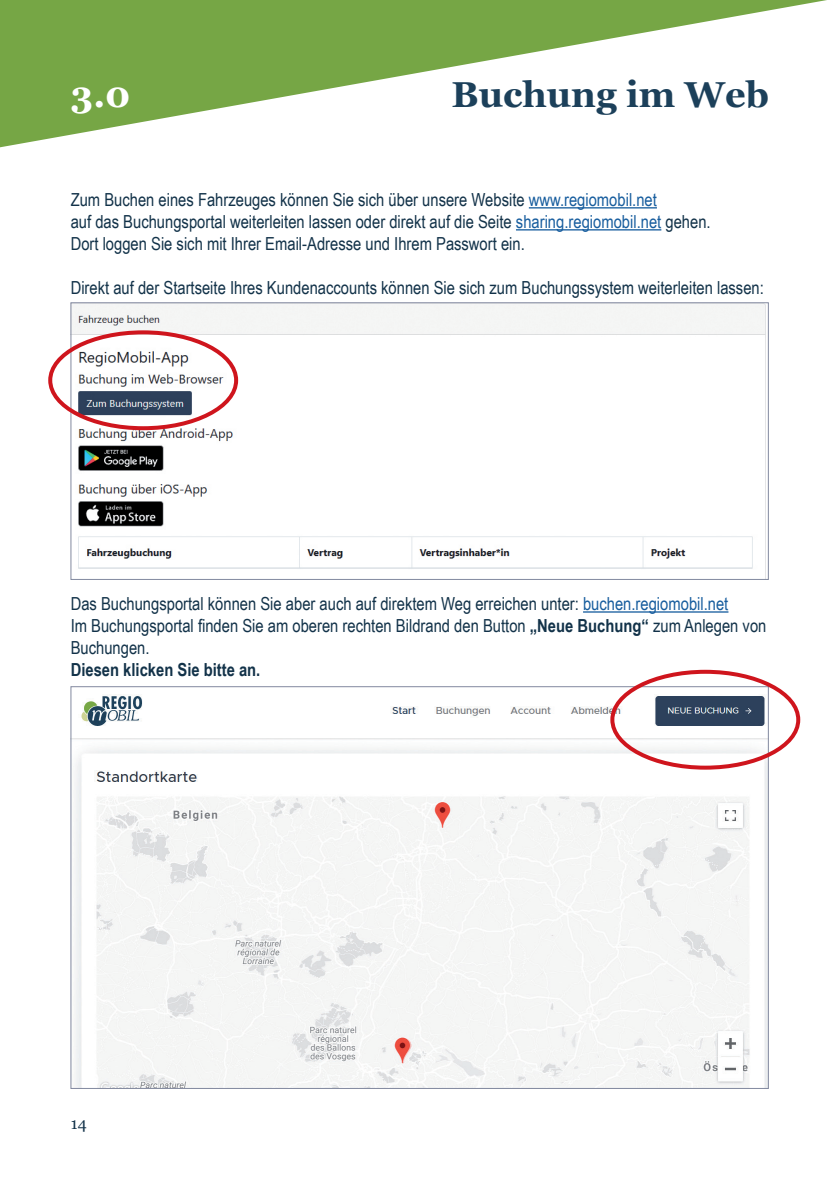
<style>
.page{position:relative;width:840px;height:1191px;background:#fff}
.page>*{position:absolute;margin:0;border:0;box-sizing:border-box;transform-origin:0 0}
.t1{font:700 36px "Georgia";color:#1c405a}
.t2{font:700 36px "Georgia";color:#fff}
.t3{font:18px/22px "Arial Narrow";color:#123249}
.t4{font:700 18px "Arial Narrow";color:#123249}
.t5{font:16px "Georgia";color:#123249}
.s1{color:#175d9e}
.s2{font-weight:700}
</style>
<div class="page">
<svg style="left:0;top:0;width:826px;height:147px"></svg>
<hr style="left:528px;top:207px;width:128px;height:1px;background:#175d9e">
<hr style="left:515px;top:229px;width:146px;height:1px;background:#175d9e">
<hr style="left:582px;top:611px;width:146px;height:1px;background:#175d9e">
<img style="left:73px;top:304px;width:693px;height:273px">
<div style="left:71px;top:302px;width:697px;height:277px;border:1px solid #82899f"></div>
<img style="left:73px;top:688px;width:693px;height:398px">
<div style="left:48px;top:330px;width:190px;height:100px;border:4px solid #cf151d;border-radius:50%"></div>
<div style="left:610px;top:670px;width:189px;height:99px;border:4px solid #cf151d;border-radius:50%"></div>
<h1 class="t2" style="left:71px;top:67px;width:61px">3.0</h1>
<h1 class="t1" style="left:451px;top:67px;width:319px">Buchung im Web</h1>
<p class="t3" style="left:71px;top:188px;width:641px">Zum Buchen eines Fahrzeuges können Sie sich über unsere Website <span class="s1">www.regiomobil.net<br></span>auf das Buchungsportal weiterleiten lassen oder direkt auf die Seite <span class="s1">sharing.regiomobil.net</span> gehen.<br>Dort loggen Sie sich mit Ihrer Email-Adresse und Ihrem Passwort ein.</p>
<p class="t3" style="left:71px;top:276px;width:694px">Direkt auf der Startseite Ihres Kundenaccounts können Sie sich zum Buchungssystem weiterleiten lassen:</p>
<p class="t3" style="left:71px;top:592px;width:696px">Das Buchungsportal können Sie aber auch auf direktem Weg erreichen unter: <span class="s1">buchen.regiomobil.net<br></span>Im Buchungsportal finden Sie am oberen rechten Bildrand den Button <span class="s2">„Neue Buchung“</span> zum Anlegen von<br>Buchungen.</p>
<p class="t4" style="left:71px;top:656px;width:191px">Diesen klicken Sie bitte an.</p>
<p class="t5" style="left:71px;top:1111px;width:17px">14</p>
</div>
